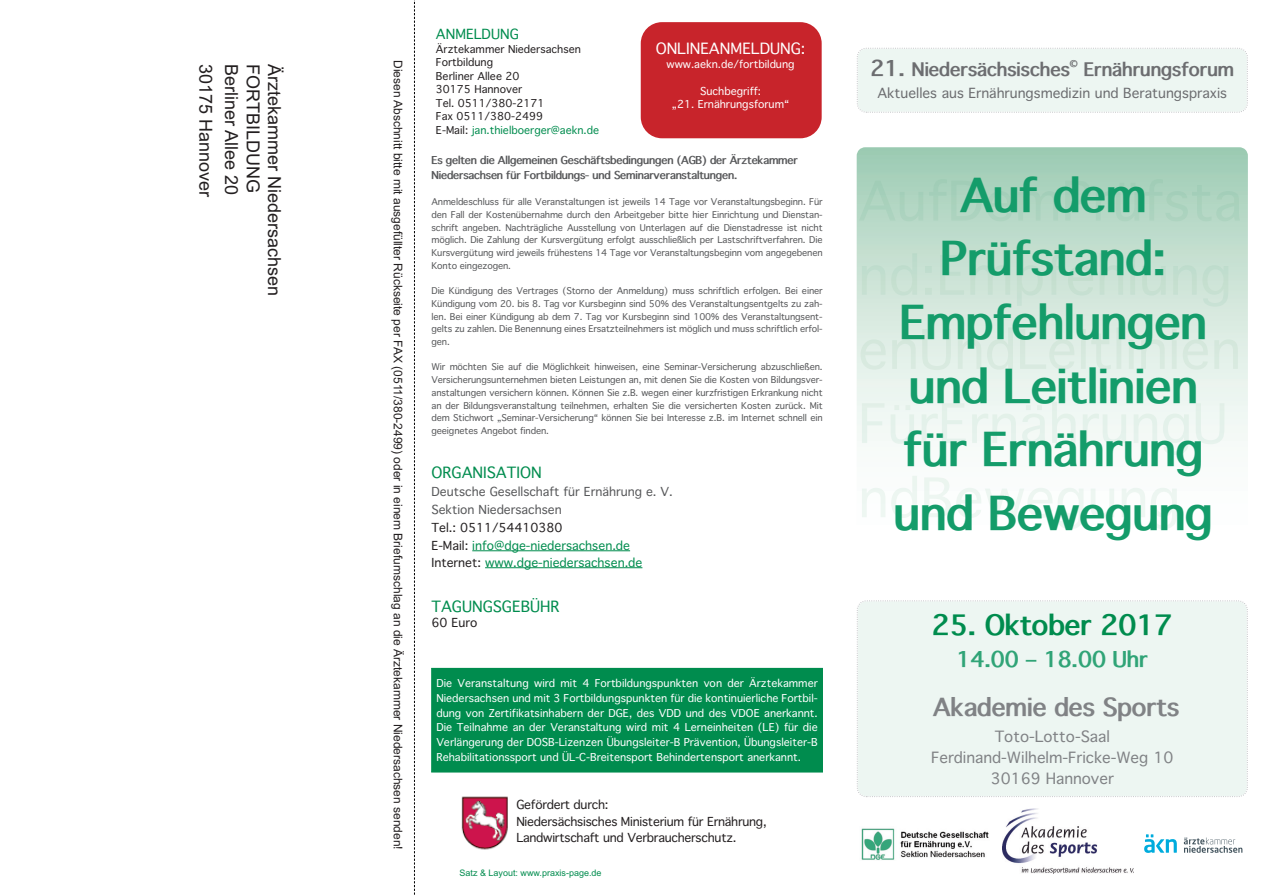
<style>
.page{position:relative;width:1265px;height:895px;background:#fff}
.page>*{position:absolute;margin:0;border:0;box-sizing:border-box;transform-origin:0 0}
.t1{font:700 45px/63.6px "Thonburi";color:#149c6a;text-align:center}
.t2{font:700 27px "Thonburi";color:#008c4e}
.t3{font:700 24px "Thonburi";color:#808285}
.t4{font:700 21px "Thonburi";color:#30a477}
.t5{font:18px/21.6px "Arial";color:#231f20}
.t6{font:700 18px "Thonburi";color:#6c6d70}
.t7{font:15px/21.1px "Thonburi";color:#808285;text-align:center}
.t8{font:15px "Thonburi";color:#008c4e}
.t9{font:15px "Thonburi";color:#fff}
.t10{font:13.5px "Thonburi";color:#6c6d70}
.t11{font:13.5px "Thonburi";color:#008c4e}
.t12{font:12px "Arial";color:#231f20}
.t13{font:12px/17px "Thonburi";letter-spacing:-.02em;color:#231f20}
.t14{font:12px/17.4px "Thonburi";color:#008c4e}
.t15{font:12px/18px "Thonburi";color:#57585a}
.t16{font:10.5px/14.9px "Thonburi";color:#fff;text-align:center}
.t17{font:10.5px/13.5px "Thonburi";color:#231f20}
.t18{font:700 10.5px/14.9px "Thonburi";letter-spacing:-.015em;color:#57585a}
.t19{font:9px/12.8px "Thonburi";letter-spacing:-.015em;color:#57585a;text-align:justify}
.t20{font:9px "Arial";color:#008c4e}
.t21{font:700 9px "Thonburi";color:#6c6d70}
.s1{color:#008c4e}
.s2{color:#231f20}
.s3{font-size:21px}
</style>
<div class="page">
<img style="left:857px;top:147px;width:391px;height:382px">
<img style="left:859px;top:179px;width:329px;height:42px">
<img style="left:862px;top:253px;width:299px;height:53px">
<img style="left:861px;top:327px;width:304px;height:43px">
<img style="left:862px;top:402px;width:322px;height:49px">
<img style="left:862px;top:476px;width:267px;height:53px">
<div style="left:641px;top:22px;width:181px;height:116px;background:#c8242b;border-radius:21px"></div>
<div style="left:856px;top:47px;width:392px;height:66px;background:#edf6f2"></div>
<div style="left:856px;top:600px;width:392px;height:197px;background:#edf6f2"></div>
<svg style="left:414px;top:0;width:1px;height:895px"></svg>
<div style="left:432px;top:668px;width:390px;height:104px;background:#008c4e"></div>
<div style="left:431px;top:668px;width:392px;height:104px;border:1px solid #008c4e"></div>
<img style="left:461px;top:796px;width:47px;height:54px">
<hr style="left:472px;top:550px;width:158px;height:1px;background:#008c4e">
<hr style="left:485px;top:567px;width:157px;height:1px;background:#008c4e">
<img style="left:1002px;top:808px;width:131px;height:65px">
<svg style="left:1184px;top:837px;width:58px;height:15px"></svg>
<svg style="left:1144px;top:834px;width:33px;height:19px"></svg>
<img style="left:861px;top:828px;width:128px;height:32px">
<h3 class="t5" style="left:217px;top:64px;width:135px;rotate:90deg">30175 Hannover</h3>
<h3 class="t5" style="left:285px;top:64px;width:234px;rotate:90deg">Ärztekammer Niedersachsen<br>FORTBILDUNG<br>Berliner Allee 20</h3>
<h3 class="t12" style="left:405px;top:60px;width:791px;rotate:90deg">Diesen Abschnitt bitte mit ausgefüllter Rückseite per FAX (0511/380-2499) oder in einem Briefumschlag an die Ärztekammer Niedersachsen senden!</h3>
<h3 class="t11" style="left:436px;top:27px;width:84px">ANMELDUNG</h3>
<p class="t17" style="left:436px;top:43px;width:165px">Ärztekammer Niedersachsen<br>Fortbildung<br>Berliner Allee 20<br>30175 Hannover<br>Tel. 0511/380-2171<br>Fax 0511/380-2499<br>E-Mail: <span class="s1">jan.thielboerger@aekn.de</span></p>
<h3 class="t9" style="left:656px;top:40px;width:151px">ONLINEANMELDUNG:</h3>
<p class="t16" style="left:667px;top:57px;width:130px">www.aekn.de/fortbildung</p>
<p class="t16" style="left:672px;top:85px;width:119px;line-height:13.5px">Suchbegriff:<br>„21. Ernährungsforum“</p>
<p class="t18" style="left:431px;top:153px;width:368px">Es gelten die Allgemeinen Geschäftsbedingungen (AGB) der Ärztekammer<br>Niedersachsen für Fortbildungs- und Seminarveranstaltungen.</p>
<p class="t19" style="left:431px;top:196px;width:393px">Anmeldeschluss für alle Veranstaltungen ist jeweils 14 Tage vor Veranstaltungsbeginn. Für den Fall der Kostenübernahme durch den Arbeitgeber bitte hier Einrichtung und Dienstan&shy;schrift angeben. Nachträgliche Ausstellung von Unterlagen auf die Dienstadresse ist nicht möglich. Die Zahlung der Kursvergütung erfolgt ausschließlich per Lastschriftverfahren. Die Kursvergütung wird jeweils frühestens 14 Tage vor Veranstaltungsbeginn vom angegebenen Konto eingezogen.</p>
<p class="t19" style="left:431px;top:285px;width:393px">Die Kündigung des Vertrages (Storno der Anmeldung) muss schriftlich erfolgen. Bei einer Kündigung vom 20. bis 8. Tag vor Kursbeginn sind 50% des Veranstaltungsentgelts zu zah&shy;len. Bei einer Kündigung ab dem 7. Tag vor Kursbeginn sind 100% des Veranstaltungsent&shy;gelts zu zahlen. Die Benennung eines Ersatzteilnehmers ist möglich und muss schriftlich erfol&shy;gen.</p>
<p class="t19" style="left:431px;top:361px;width:393px">Wir möchten Sie auf die Möglichkeit hinweisen, eine Seminar-Versicherung abzuschließen.<br>Versicherungsunternehmen bieten Leistungen an, mit denen Sie die Kosten von Bildungsver&shy;anstaltungen versichern können. Können Sie z.B. wegen einer kurzfristigen Erkrankung nicht an der Bildungsveranstaltung teilnehmen, erhalten Sie die versicherten Kosten zurück. Mit dem Stichwort „Seminar-Versicherung“ können Sie bei Interesse z.B. im Internet schnell ein geeignetes Angebot finden.</p>
<h3 class="t8" style="left:431px;top:464px;width:112px">ORGANISATION</h3>
<h3 class="t15" style="left:431px;top:483px;width:243px">Deutsche Gesellschaft für Ernährung e. V.<br>Sektion Niedersachsen</h3>
<h3 class="t14" style="left:431px;top:519px;width:212px"><span class="s2">Tel.: 0511/54410380<br>E-Mail:</span> info@dge-niedersachsen.de<br><span class="s2">Internet:</span> www.dge-niedersachsen.de</h3>
<h3 class="t8" style="left:431px;top:598px;width:130px">TAGUNGSGEBÜHR</h3>
<h3 class="t13" style="left:431px;top:614px;width:47px">60 Euro</h3>
<p class="t16" style="left:436px;top:676px;width:383px;text-align:justify">Die Veranstaltung wird mit 4 Fortbildungspunkten von der Ärztekammer Niedersachsen und mit 3 Fortbildungspunkten für die kontinuierliche Fortbil&shy;dung von Zertifikatsinhabern der DGE, des VDD und des VDOE anerkannt.<br>Die Teilnahme an der Veranstaltung wird mit 4 Lerneinheiten (LE) für die Verlängerung der DOSB-Lizenzen Übungsleiter-B Prävention, Übungsleiter-B Rehabilitationssport und ÜL-C-Breitensport Behindertensport anerkannt.</p>
<h3 class="t13" style="left:516px;top:796px;width:252px">Gefördert durch:<br>Niedersächsisches Ministerium für Ernährung,<br>Landwirtschaft und Verbraucherschutz.</h3>
<p class="t20" style="left:459px;top:867px;width:144px">Satz &amp; Layout: www.praxis-page.de</p>
<h3 class="t6" style="left:871px;top:59px;width:201px"><span class="s3">21.</span> Niedersächsisches</h3>
<p class="t21" style="left:1070px;top:59px;width:9px">©</p>
<h3 class="t6" style="left:1084px;top:59px;width:152px">Ernährungsforum</h3>
<h3 class="t10" style="left:877px;top:86px;width:351px">Aktuelles aus Ernährungsmedizin und Beratungspraxis</h3>
<h1 class="t1" style="left:894px;top:165px;width:320px">Auf dem<br>Prüfstand:<br>Empfehlungen und Leitlinien für Ernährung und Bewegung</h1>
<h2 class="t2" style="left:932px;top:609px;width:242px">25. Oktober 2017</h2>
<h3 class="t4" style="left:957px;top:647px;width:193px">14.00 – 18.00 Uhr</h3>
<h3 class="t3" style="left:933px;top:694px;width:248px">Akademie des Sports</h3>
<h3 class="t7" style="left:931px;top:726px;width:244px">Toto-Lotto-Saal<br>Ferdinand-Wilhelm-Fricke-Weg 10<br>30169 Hannover</h3>
</div>
